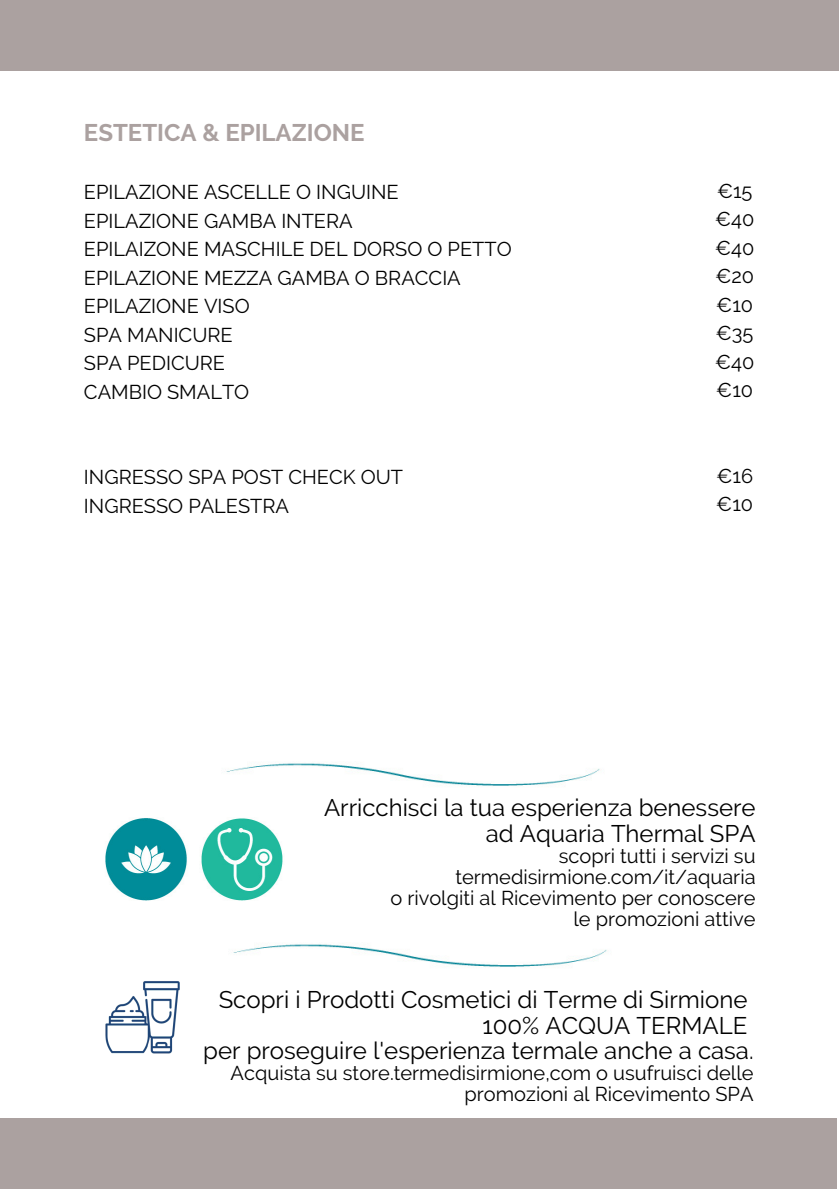
<style>
.page{position:relative;width:839px;height:1191px;background:#fff}
.page>*{position:absolute;margin:0;border:0;box-sizing:border-box;transform-origin:0 0}
.t1{font:24px/25.6px "Raleway";color:#000;text-align:right}
.t2{font:700 24px "Raleway";color:#aba1a0}
.t3{font:20px/28.4px "Raleway";color:#000}
</style>
<div class="page">
<div style="left:0;top:0;width:838px;height:70px;background:#aba1a0"></div>
<div style="left:0;top:1118px;width:837px;height:71px;background:#aba1a0"></div>
<img style="left:233px;top:944px;width:374px;height:23px">
<img style="left:226px;top:763px;width:374px;height:23px">
<img style="left:105px;top:981px;width:75px;height:73px">
<img style="left:201px;top:818px;width:82px;height:83px">
<img style="left:105px;top:818px;width:82px;height:83px">
<p class="t2" style="left:84px;top:118px;width:282px">ESTETICA &amp; EPILAZIONE</p>
<p class="t3" style="left:84px;top:178px;width:429px">EPILAZIONE ASCELLE O INGUINE<br>EPILAZIONE GAMBA INTERA<br>EPILAIZONE MASCHILE DEL DORSO O PETTO<br>EPILAZIONE MEZZA GAMBA O BRACCIA<br>EPILAZIONE VISO<br>SPA MANICURE<br>SPA PEDICURE<br>CAMBIO SMALTO</p>
<p class="t3" style="left:84px;top:463px;width:320px">INGRESSO SPA POST CHECK OUT<br>INGRESSO PALESTRA</p>
<p class="t3" style="left:715px;top:177px;width:41px;text-align:justify">€15 €40 €40 €20 €10 €35 €40 €10</p>
<p class="t3" style="left:716px;top:462px;width:38px">€16 €10</p>
<p class="t1" style="left:324px;top:795px;width:433px">Arricchisci la tua esperienza benessere ad Aquaria Thermal SPA</p>
<p class="t3" style="left:390px;top:845px;width:367px;line-height:21px;text-align:right">scopri tutti i servizi su termedisirmione.com/it/aquaria<br>o rivolgiti al Ricevimento per conoscere le promozioni attive</p>
<p class="t1" style="left:203px;top:987px;width:551px">Scopri i Prodotti Cosmetici di Terme di Sirmione<br>100% ACQUA TERMALE<br>per proseguire l'esperienza termale anche a casa.</p>
<p class="t3" style="left:231px;top:1062px;width:524px;line-height:21px;text-align:right">Acquista su store.termedisirmione,com o usufruisci delle promozioni al Ricevimento SPA</p>
</div>
